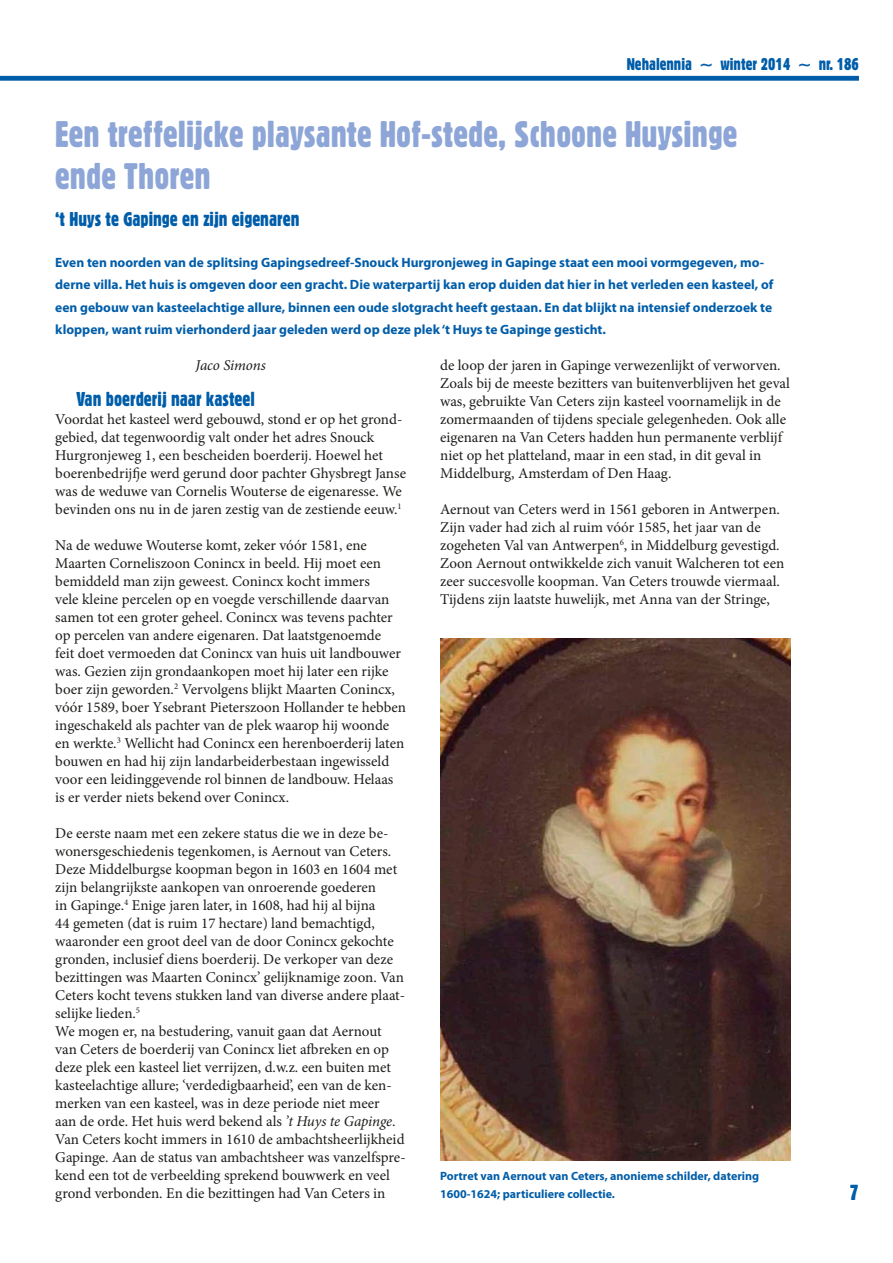
<style>
.page{position:relative;width:893px;height:1263px;background:#fff}
.page>*{position:absolute;margin:0;border:0;box-sizing:border-box;transform-origin:0 0}
.t1{font:36px/42px "Gothic 821 Condensed BT";color:#8da6d7}
.t2{font:21px "Gothic 821 Condensed BT";color:#005da9}
.t3{font:19.5px "Gothic 821 Condensed BT";color:#005da9}
.t4{font:16.5px "Gothic 821 Condensed BT";color:#005da9}
.t5{font:15px/18px "Minion Pro";color:#1d1d1b}
.t6{font:italic 15px "Minion Pro";letter-spacing:-.01em;color:#1d1d1b}
.t7{font:700 13.5px/22.5px "Myriad Pro";color:#005da9}
.t8{font:700 12px/18px "Myriad Pro";color:#005da9}
.s1{font-style:italic}
</style>
<div class="page">
<div style="left:0;top:76px;width:859px;height:5px;background:#005da9"></div>
<img style="left:440px;top:638px;width:351px;height:522px">
<p class="t4" style="left:627px;top:54px;width:234px">Nehalennia ~ winter 2014 ~ nr. 186</p>
<h1 class="t1" style="left:55px;top:112px;width:684px">Een treffelijcke playsante Hof-stede, Schoone Huysinge ende Thoren</h1>
<h3 class="t3" style="left:55px;top:207px;width:246px">‘t Huys te Gapinge en zijn eigenaren</h3>
<p class="t7" style="left:55px;top:251px;width:720px">Even ten noorden van de splitsing Gapingsedreef-Snouck Hurgronjeweg in Gapinge staat een mooi vormgegeven, mo&shy;derne villa. Het huis is omgeven door een gracht. Die waterpartij kan erop duiden dat hier in het verleden een kasteel, of een gebouw van kasteelachtige allure, binnen een oude slotgracht heeft gestaan. En dat blijkt na intensief onderzoek te kloppen, want ruim vierhonderd jaar geleden werd op deze plek ‘t Huys te Gapinge gesticht.</p>
<p class="t6" style="left:196px;top:355px;width:72px">Jaco Simons</p>
<h3 class="t3" style="left:77px;top:387px;width:180px">Van boerderij naar kasteel</h3>
<p class="t5" style="left:55px;top:410px;width:352px">Voordat het kasteel werd gebouwd, stond er op het grond&shy;gebied, dat tegenwoordig valt onder het adres Snouck Hurgronjeweg 1, een bescheiden boerderij. Hoewel het boerenbedrijfje werd gerund door pachter Ghysbregt Janse was de weduwe van Cornelis Wouterse de eigenaresse. We bevinden ons nu in de jaren zestig van de zestiende eeuw.<sup>1</sup></p>
<p class="t5" style="left:55px;top:536px;width:352px">Na de weduwe Wouterse komt, zeker vóór 1581, ene Maarten Corneliszoon Conincx in beeld. Hij moet een bemiddeld man zijn geweest. Conincx kocht immers<br>vele kleine percelen op en voegde verschillende daarvan samen tot een groter geheel. Conincx was tevens pachter op percelen van andere eigenaren. Dat laatstgenoemde<br>feit doet vermoeden dat Conincx van huis uit landbouwer was. Gezien zijn grondaankopen moet hij later een rijke boer zijn geworden.<sup>2</sup> Vervolgens blijkt Maarten Conincx, vóór 1589, boer Ysebrant Pieterszoon Hollander te hebben ingeschakeld als pachter van de plek waarop hij woonde en werkte.<sup>3</sup> Wellicht had Conincx een herenboerderij laten bouwen en had hij zijn landarbeiderbestaan ingewisseld voor een leidinggevende rol binnen de landbouw. Helaas is er verder niets bekend over Conincx.</p>
<p class="t5" style="left:55px;top:824px;width:352px">De eerste naam met een zekere status die we in deze be&shy;wonersgeschiedenis tegenkomen, is Aernout van Ceters.<br>Deze Middelburgse koopman begon in 1603 en 1604 met zijn belangrijkste aankopen van onroerende goederen<br>in Gapinge.<sup>4</sup> Enige jaren later, in 1608, had hij al bijna<br>44 gemeten (dat is ruim 17 hectare) land bemachtigd, waaronder een groot deel van de door Conincx gekochte gronden, inclusief diens boerderij. De verkoper van deze bezittingen was Maarten Conincx’ gelijknamige zoon. Van Ceters kocht tevens stukken land van diverse andere plaat&shy;selijke lieden.<sup>5<br></sup>We mogen er, na bestudering, vanuit gaan dat Aernout van Ceters de boerderij van Conincx liet afbreken en op deze plek een kasteel liet verrijzen, d.w.z. een buiten met kasteelachtige allure; ‘verdedigbaarheid’, een van de ken&shy;merken van een kasteel, was in deze periode niet meer<br>aan de orde. Het huis werd bekend als <span class="s1">’t Huys te Gapinge</span>.<br>Van Ceters kocht immers in 1610 de ambachtsheerlijkheid Gapinge. Aan de status van ambachtsheer was vanzelfspre&shy;kend een tot de verbeelding sprekend bouwwerk en veel grond verbonden. En die bezittingen had Van Ceters in</p>
<p class="t5" style="left:440px;top:356px;width:351px">de loop der jaren in Gapinge verwezenlijkt of verworven.<br>Zoals bij de meeste bezitters van buitenverblijven het geval was, gebruikte Van Ceters zijn kasteel voornamelijk in de zomermaanden of tijdens speciale gelegenheden. Ook alle eigenaren na Van Ceters hadden hun permanente verblijf niet op het platteland, maar in een stad, in dit geval in Middelburg, Amsterdam of Den Haag.</p>
<p class="t5" style="left:440px;top:500px;width:346px">Aernout van Ceters werd in 1561 geboren in Antwerpen.<br>Zijn vader had zich al ruim vóór 1585, het jaar van de zogeheten Val van Antwerpen<sup>6</sup>, in Middelburg gevestigd.<br>Zoon Aernout ontwikkelde zich vanuit Walcheren tot een zeer succesvolle koopman. Van Ceters trouwde viermaal.<br>Tijdens zijn laatste huwelijk, met Anna van der Stringe,</p>
<p class="t8" style="left:440px;top:1167px;width:321px">Portret van Aernout van Ceters, anonieme schilder, datering<br>1600-1624; particuliere collectie.</p>
<h2 class="t2" style="left:850px;top:1179px;width:11px">7</h2>
</div>
